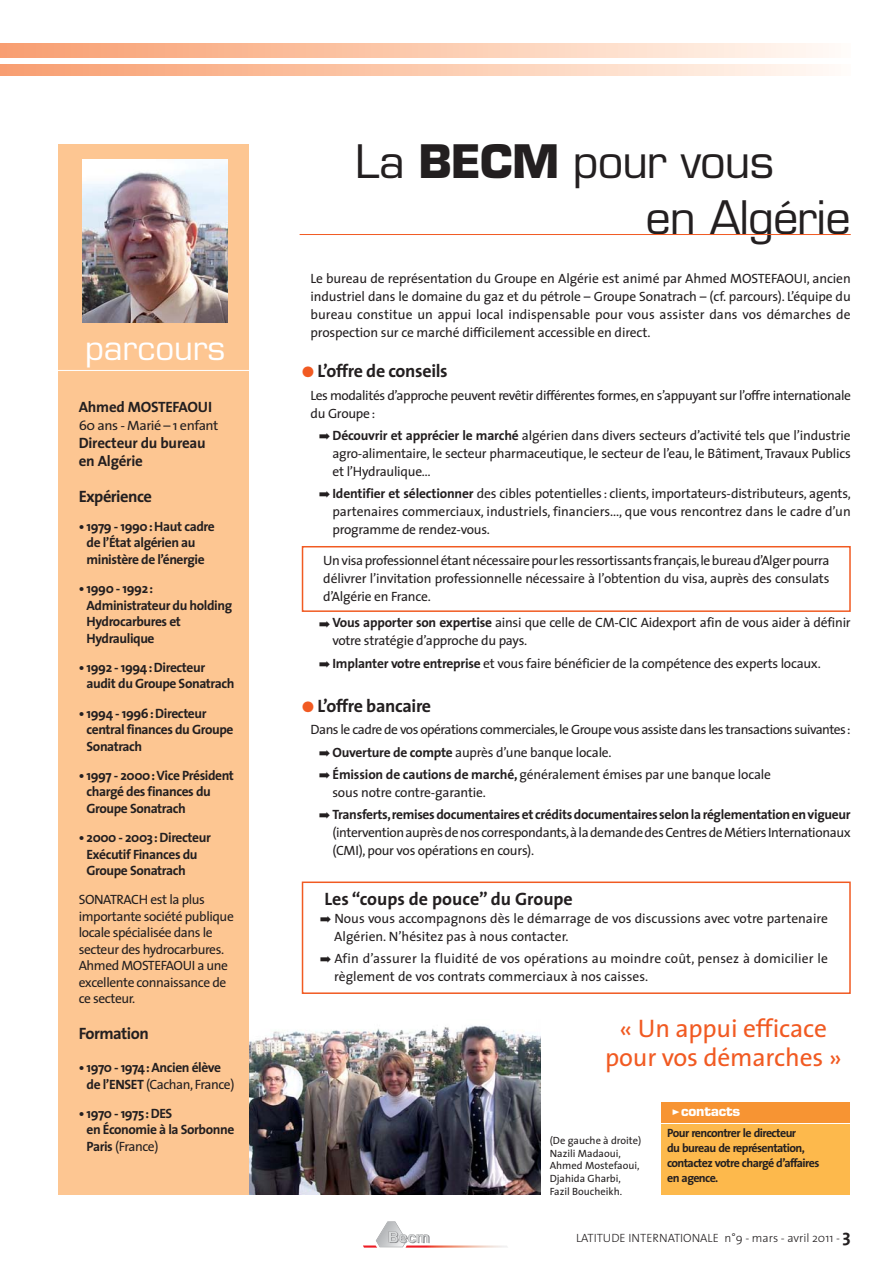
<style>
.page{position:relative;width:894px;height:1263px;background:#fff}
.page>*{position:absolute;margin:0;border:0;box-sizing:border-box;transform-origin:0 0}
.t1{font:45px/55.5px "Eurostile";letter-spacing:-.02em;color:#231f20}
.t2{font:33px "Eurostile";color:#fff}
.t3{font:25.5px/28.5px "The Sans";letter-spacing:-.005em;color:#f15a22;text-align:center}
.t4{font:700 18px "The Sans";letter-spacing:-.02em;color:#231f20}
.t5{font:700 18px "The Sans";color:#231f20}
.t6{font:700 16.5px "The Sans";letter-spacing:-.03em;color:#231f20}
.t7{font:700 15px/18px "The Sans";letter-spacing:-.01em;color:#231f20}
.t8{font:13.5px/18px "The Sans";letter-spacing:-.02em;color:#231f20}
.t9{font:700 13.5px/16.5px "The Sans";letter-spacing:-.03em;color:#231f20}
.t10{font:13.5px/18px "The Sans";letter-spacing:.015em;color:#231f20}
.t11{font:13.5px/18px "The Sans";color:#231f20}
.t12{font:13.5px "The Sans";letter-spacing:-.02em;color:#231f20;scale:1.05 1}
.t13{font:700 13.5px "Eurostile";letter-spacing:-.015em;color:#fff}
.t14{font:700 12px/15px "The Sans";letter-spacing:-.05em;color:#231f20}
.t15{font:300 12px "The Sans";color:#231f20}
.t16{font:10.5px/12.6px "The Sans";color:#231f20}
.s1{font-weight:400}
.s2{font-weight:700}
.s3{color:#f15a22}
.s4{font-family:"The Sans Bold Caps";font-weight:400}
.s5{font-weight:700;font-size:18px}
</style>
<div class="page">
<div style="left:0;top:43px;width:850px;height:32px;background:linear-gradient(to right,#f89d6d,#fffaf4)"></div>
<div style="left:0;top:58px;width:850px;height:6px;background:#fff"></div>
<svg style="left:363px;top:1221px;width:144px;height:27px"></svg>
<div style="left:661px;top:1124px;width:189px;height:71px;background:#fdb94c"></div>
<div style="left:661px;top:1102px;width:189px;height:21px;background:#f79433"></div>
<img style="left:249px;top:1026px;width:291px;height:169px">
<div style="left:59px;top:145px;width:190px;height:1050px;background:#fdc692"></div>
<img style="left:82px;top:160px;width:145px;height:162px">
<hr style="left:57px;top:370px;width:211px;height:1px;background:#fff">
<hr style="left:299px;top:234px;width:551px;height:1px;background:#f15a22">
<div style="left:302px;top:882px;width:548px;height:112px;border:2px solid #f15a22"></div>
<div style="left:302px;top:546px;width:548px;height:66px;border:2px solid #f15a22"></div>
<h2 class="t2" style="left:85px;top:335px;width:142px">parcours</h2>
<p class="t7" style="left:79px;top:399px;width:135px">Ahmed MOSTEFAOUI</p>
<p class="t12" style="left:79px;top:420px;width:135px">60 ans - Marié – 1 enfant</p>
<p class="t7" style="left:79px;top:435px;width:129px">Directeur du bureau en Algérie</p>
<p class="t6" style="left:79px;top:490px;width:75px">Expérience</p>
<p class="t9" style="left:87px;top:519px;width:130px;text-indent:-8px">• 1979 - 1990: Haut cadre de l’État algérien au ministère de l’énergie</p>
<p class="t9" style="left:87px;top:582px;width:147px;text-indent:-8px">• 1990 - 1992:<br>Administrateur du holding<br>Hydrocarbures et<br>Hydraulique</p>
<p class="t9" style="left:87px;top:660px;width:149px;text-indent:-8px">• 1992 - 1994: Directeur audit du Groupe Sonatrach</p>
<p class="t9" style="left:87px;top:706px;width:148px;text-indent:-8px">• 1994 - 1996: Directeur central finances du Groupe<br>Sonatrach</p>
<p class="t9" style="left:87px;top:768px;width:149px;text-indent:-8px">• 1997 - 2000: Vice Président chargé des finances du<br>Groupe Sonatrach</p>
<p class="t9" style="left:87px;top:831px;width:126px;text-indent:-8px">• 2000 - 2003: Directeur<br>Exécutif Finances du<br>Groupe Sonatrach</p>
<p class="t8" style="left:79px;top:893px;width:157px;line-height:16.5px">SONATRACH est la plus importante société publique locale spécialisée dans le secteur des hydrocarbures.<br>Ahmed MOSTEFAOUI a une excellente connaissance de ce secteur.</p>
<p class="t6" style="left:79px;top:1026px;width:72px">Formation</p>
<p class="t9" style="left:87px;top:1061px;width:149px;text-indent:-8px">• 1970 - 1974: Ancien élève de l’ENSET <span class="s1">(Cachan, France)</span></p>
<p class="t9" style="left:87px;top:1106px;width:149px;text-indent:-8px">• 1970 - 1975: DES<br>en Économie à la Sorbonne<br>Paris <span class="s1">(France)</span></p>
<h1 class="t1" style="left:645px;top:139px;width:207px;text-indent:-290px">La <span class="s2">BECM</span> pour vous<br>en Algérie</h1>
<p class="t8" style="left:310px;top:271px;width:542px;text-align:justify">Le bureau de représentation du Groupe en Algérie est animé par Ahmed MOSTEFAOUI, ancien industriel dans le domaine du gaz et du pétrole – Groupe Sonatrach – (cf. parcours). L’équipe du bureau constitue un appui local indispensable pour vous assister dans vos démarches de prospection sur ce marché difficilement accessible en direct.</p>
<h3 class="t4" style="left:302px;top:364px;width:147px"><span class="s3">●</span> L’offre de conseils</h3>
<p class="t8" style="left:310px;top:387px;width:542px">Les modalités d’approche peuvent revêtir différentes formes, en s’appuyant sur l’offre internationale du Groupe :</p>
<p class="t8" style="left:332px;top:428px;width:520px;text-align:justify;text-indent:-13px">➡ <span class="s2">Découvrir et apprécier le marché</span> algérien dans divers secteurs d’activité tels que l’industrie agro-alimentaire, le secteur pharmaceutique, le secteur de l’eau, le Bâtiment, Travaux Publics et l’Hydraulique…</p>
<p class="t8" style="left:332px;top:486px;width:520px;text-align:justify;text-indent:-13px">➡ <span class="s2">Identifier et sélectionner</span> des cibles potentielles : clients, importateurs-distributeurs, agents, partenaires commerciaux, industriels, financiers..., que vous rencontrez dans le cadre d’un programme de rendez-vous.</p>
<p class="t8" style="left:323px;top:553px;width:507px;text-align:justify">Un visa professionnel étant nécessaire pour les ressortissants français, le bureau d’Alger pourra délivrer l’invitation professionnelle nécessaire à l’obtention du visa, auprès des consulats d’Algérie en France.</p>
<p class="t8" style="left:332px;top:615px;width:520px;text-indent:-13px">➡ <span class="s2">Vous apporter son expertise</span> ainsi que celle de CM-CIC Aidexport afin de vous aider à définir votre stratégie d’approche du pays.</p>
<p class="t8" style="left:319px;top:655px;width:503px">➡ <span class="s2">Implanter votre entreprise</span> et vous faire bénéficier de la compétence des experts locaux.</p>
<h3 class="t4" style="left:302px;top:699px;width:131px"><span class="s3">●</span> L’offre bancaire</h3>
<p class="t8" style="left:319px;top:720px;width:533px;line-height:22.2px;text-indent:-9px">Dans le cadre de vos opérations commerciales, le Groupe vous assiste dans les transactions suivantes: ➡ <span class="s2">Ouverture de compte</span> auprès d’une banque locale.<br>➡ <span class="s2">Émission de cautions de marché,</span> généralement émises par une banque locale</p>
<p class="t9" style="left:319px;top:782px;width:533px;line-height:22.2px;text-indent:13px"><span class="s1">sous notre contre-garantie.<br></span>➡ Transferts, remises documentaires et crédits documentaires selon la réglementation en vigueur</p>
<p class="t8" style="left:332px;top:825px;width:520px">(intervention auprès de nos correspondants, à la demande des Centres de Métiers Internationaux (CMI), pour vos opérations en cours).</p>
<h3 class="t5" style="left:324px;top:892px;width:250px">Les “coups de pouce” du Groupe</h3>
<p class="t11" style="left:334px;top:910px;width:495px;text-indent:-14px">➡ Nous vous accompagnons dès le démarrage de vos discussions avec votre partenaire<br>Algérien. N’hésitez pas à nous contacter.</p>
<p class="t10" style="left:334px;top:951px;width:495px;text-indent:-14px">➡ Afin d’assurer la fluidité de vos opérations au moindre coût, pensez à domicilier le règlement de vos contrats commerciaux à nos caisses.</p>
<h3 class="t3" style="left:605px;top:1017px;width:238px">« Un appui efficace pour vos démarches »</h3>
<p class="t16" style="left:550px;top:1135px;width:93px">(De gauche à droite)<br>Nazili Madaoui,<br>Ahmed Mostefaoui,<br>Djahida Gharbi,<br>Fazil Boucheikh.</p>
<p class="t13" style="left:672px;top:1106px;width:70px"><span class="s4">&gt;</span>contacts</p>
<p class="t14" style="left:667px;top:1126px;width:154px">Pour rencontrer le directeur<br>du bureau de représentation, contactez votre chargé d’affaires en agence.</p>
<p class="t15" style="left:576px;top:1233px;width:276px">LATITUDE INTERNATIONALE n°9 - mars - avril 2011 - <span class="s5">3</span></p>
</div>
